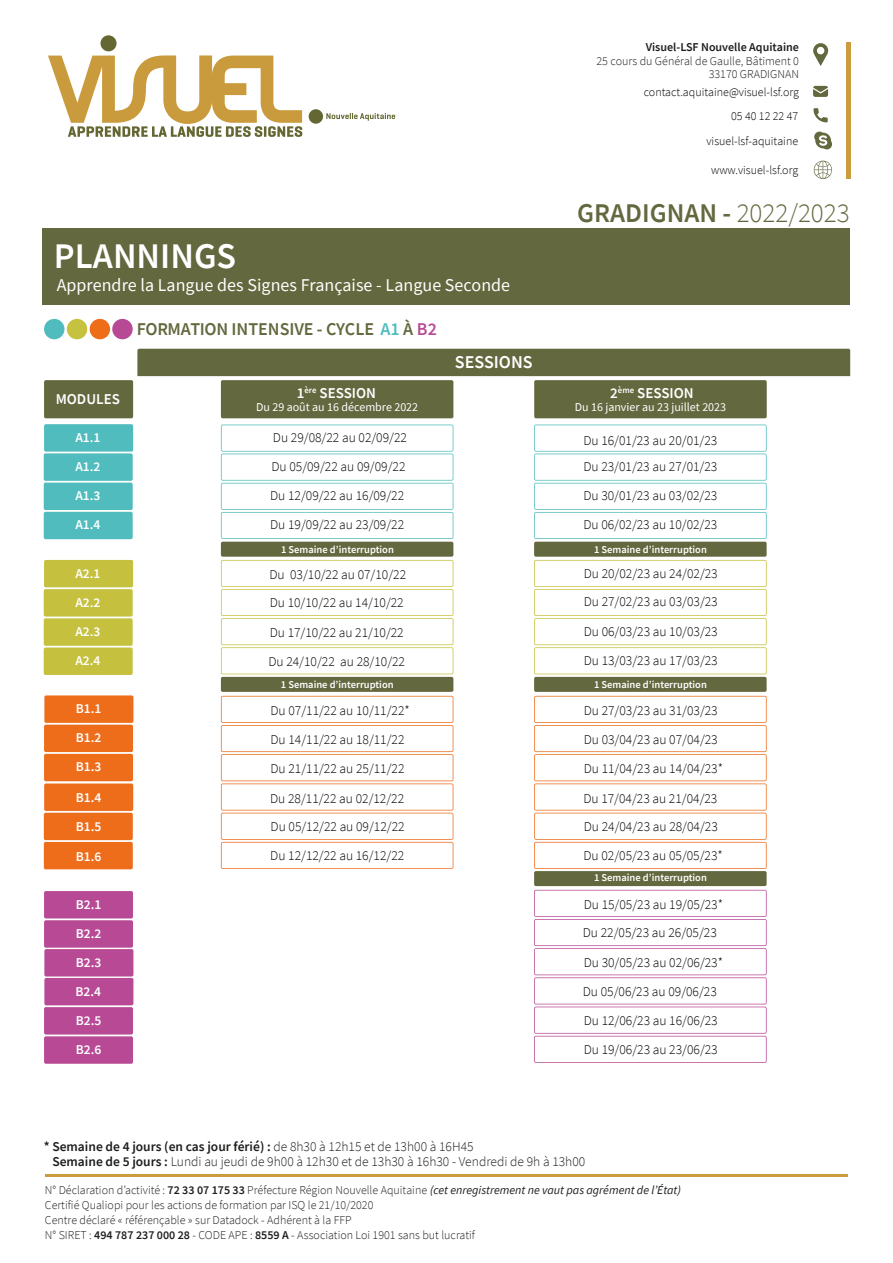
<style>
.page{position:relative;width:893px;height:1263px;background:#fff}
.page>*{position:absolute;margin:0;border:0;box-sizing:border-box;transform-origin:0 0}
.t1{font:600 36px "Source Sans Pro";color:#fff}
.t2{font:600 27px "Source Sans Pro";color:#64683e}
.t3{font:18px "Source Sans Pro";letter-spacing:.005em;color:#fff}
.t4{font:600 18px "Source Sans Pro";letter-spacing:-.005em;color:#64683e}
.t5{font:600 18px "Source Sans Pro";color:#fff}
.t6{font:600 15px "Source Sans Pro";color:#fff}
.t7{font:300 13.5px/29px "Source Sans Pro";color:#000100}
.t8{font:300 13.5px/15px "Source Sans Pro";color:#1d1d1c}
.t9{font:600 13.5px/29.2px "Source Sans Pro";color:#fff;text-align:justify}
.t10{font:300 12px/15px "Source Sans Pro";color:#1e1f1d}
.t11{font:300 12px/24.8px "Source Sans Pro";color:#000100;text-align:right}
.t12{font:12px "Source Sans Pro";color:#fff}
.t13{font:300 12px/13.4px "Source Sans Pro";color:#1d1d1c;text-align:right}
.t14{font:600 12px "Source Sans Pro";color:#1d1d1c}
.t15{font:600 10.5px "Source Sans Pro";color:#fff}
.s1{color:#50bcbd}
.s2{color:#b84a95}
.s3{font-weight:300}
.s4{font-weight:600}
.s5{font-weight:600;color:#fff}
.s6{font-weight:400;font-style:italic}
</style>
<div class="page">
<div style="left:44px;top:319px;width:20px;height:20px;background:#50bcbd;border-radius:50%"></div>
<div style="left:67px;top:319px;width:20px;height:20px;background:#c5c23f;border-radius:50%"></div>
<div style="left:90px;top:319px;width:20px;height:20px;background:#ed6d18;border-radius:50%"></div>
<div style="left:112px;top:319px;width:21px;height:20px;background:#b84a95;border-radius:50%"></div>
<div style="left:44px;top:380px;width:89px;height:38px;background:#64683e;border-radius:2px"></div>
<div style="left:137px;top:349px;width:713px;height:27px;background:#64683e"></div>
<div style="left:44px;top:424px;width:89px;height:28px;background:#50bcbd;border-radius:2px"></div>
<div style="left:44px;top:453px;width:89px;height:28px;background:#50bcbd;border-radius:2px"></div>
<div style="left:44px;top:483px;width:89px;height:27px;background:#50bcbd;border-radius:2px"></div>
<div style="left:44px;top:512px;width:89px;height:27px;background:#50bcbd;border-radius:2px"></div>
<div style="left:44px;top:560px;width:89px;height:27px;background:#c5c13e;border-radius:2px"></div>
<div style="left:44px;top:589px;width:89px;height:27px;background:#c5c13e;border-radius:2px"></div>
<div style="left:44px;top:618px;width:89px;height:28px;background:#c5c13e;border-radius:2px"></div>
<div style="left:44px;top:647px;width:89px;height:28px;background:#c5c13e;border-radius:2px"></div>
<div style="left:44px;top:695px;width:89px;height:28px;background:#ed6d1b;border-radius:2px"></div>
<div style="left:44px;top:725px;width:89px;height:27px;background:#ed6d1b;border-radius:2px"></div>
<div style="left:44px;top:754px;width:89px;height:27px;background:#ed6d1b;border-radius:2px"></div>
<div style="left:44px;top:783px;width:89px;height:28px;background:#ed6d1b;border-radius:2px"></div>
<div style="left:44px;top:813px;width:89px;height:27px;background:#ed6d1b;border-radius:2px"></div>
<div style="left:44px;top:842px;width:89px;height:27px;background:#ed6d1b;border-radius:2px"></div>
<div style="left:44px;top:949px;width:89px;height:27px;background:#b84a95;border-radius:2px"></div>
<div style="left:44px;top:891px;width:89px;height:27px;background:#b84a95;border-radius:2px"></div>
<div style="left:44px;top:920px;width:89px;height:28px;background:#b84a95;border-radius:2px"></div>
<div style="left:44px;top:978px;width:89px;height:27px;background:#b84a95;border-radius:2px"></div>
<div style="left:44px;top:1007px;width:89px;height:27px;background:#b84a95;border-radius:2px"></div>
<div style="left:44px;top:1036px;width:89px;height:28px;background:#b84a95;border-radius:2px"></div>
<div style="left:221px;top:380px;width:232px;height:38px;background:#64683e;border-radius:2px"></div>
<div style="left:221px;top:542px;width:232px;height:15px;background:#64683e;border-radius:2px"></div>
<svg style="left:221px;top:425px;width:232px;height:114px"></svg>
<svg style="left:221px;top:560px;width:232px;height:114px"></svg>
<div style="left:221px;top:677px;width:232px;height:15px;background:#64683e;border-radius:2px"></div>
<svg style="left:221px;top:696px;width:232px;height:173px"></svg>
<div style="left:534px;top:380px;width:233px;height:38px;background:#64683e;border-radius:2px"></div>
<div style="left:534px;top:542px;width:233px;height:15px;background:#64683e;border-radius:2px"></div>
<div style="left:534px;top:677px;width:233px;height:15px;background:#64683e;border-radius:2px"></div>
<div style="left:534px;top:871px;width:233px;height:15px;background:#64683e;border-radius:2px"></div>
<svg style="left:534px;top:425px;width:233px;height:114px"></svg>
<svg style="left:534px;top:560px;width:233px;height:114px"></svg>
<svg style="left:534px;top:696px;width:233px;height:173px"></svg>
<svg style="left:534px;top:890px;width:233px;height:173px"></svg>
<hr style="left:846px;top:43px;width:4px;height:136px;background:#ca9c3d">
<svg style="left:814px;top:161px;width:18px;height:18px"></svg>
<svg style="left:813px;top:86px;width:15px;height:11px"></svg>
<svg style="left:813px;top:108px;width:15px;height:14px"></svg>
<svg style="left:814px;top:132px;width:18px;height:17px"></svg>
<svg style="left:813px;top:43px;width:15px;height:23px"></svg>
<div style="left:43px;top:229px;width:807px;height:76px;background:#64683e"></div>
<div style="left:100px;top:35px;width:17px;height:16px;background:#646732;border-radius:50%"></div>
<svg style="left:48px;top:55px;width:254px;height:82px"></svg>
<div style="left:309px;top:109px;width:14px;height:15px;background:#646732;border-radius:50%"></div>
<svg style="left:326px;top:113px;width:69px;height:8px"></svg>
<hr style="left:45px;top:1174px;width:803px;height:3px;background:#ca9c3d">
<p class="t14" style="left:646px;top:39px;width:155px">Visuel-LSF Nouvelle Aquitaine</p>
<p class="t13" style="left:597px;top:54px;width:204px">25 cours du Général de Gaulle, Bâtiment 0<br>33170 GRADIGNAN</p>
<p class="t11" style="left:644px;top:79px;width:157px">contact.aquitaine@visuel-lsf.org<br>05 40 12 22 47 visuel-lsf-aquitaine</p>
<p class="t11" style="left:711px;top:157px;width:89px">www.visuel-lsf.org</p>
<h1 class="t1" style="left:54px;top:233px;width:184px">PLANNINGS</h1>
<h3 class="t3" style="left:57px;top:274px;width:455px">Apprendre la Langue des Signes Française - Langue Seconde</h3>
<h3 class="t4" style="left:137px;top:317px;width:302px">FORMATION INTENSIVE - CYCLE <span class="s1">A1</span> À <span class="s2">B2</span></h3>
<p class="t6" style="left:56px;top:389px;width:66px">MODULES</p>
<p class="t9" style="left:75px;top:422px;width:27px">A1.1<br>A1.2<br>A1.3<br>A1.4</p>
<p class="t9" style="left:75px;top:558px;width:27px">A2.1<br>A2.2<br>A2.3<br>A2.4</p>
<p class="t9" style="left:76px;top:694px;width:27px">B1.1<br>B1.2<br>B1.3</p>
<p class="t9" style="left:76px;top:783px;width:27px">B1.4<br>B1.5<br>B1.6</p>
<p class="t9" style="left:76px;top:889px;width:27px">B2.1<br>B2.2</p>
<p class="t9" style="left:76px;top:947px;width:27px">B2.3</p>
<p class="t9" style="left:75px;top:976px;width:28px">B2.4<br>B2.5<br>B2.6</p>
<p class="t6" style="left:297px;top:383px;width:81px">1<sup>ère</sup> SESSION</p>
<p class="t12" style="left:256px;top:400px;width:164px">Du 29 août au 16 décembre 2022</p>
<p class="t7" style="left:270px;top:423px;width:138px">Du 29/08/22 au 02/09/22<br>Du 05/09/22 au 09/09/22<br>Du 12/09/22 au 16/09/22<br>Du 19/09/22 au 23/09/22</p>
<p class="t15" style="left:281px;top:542px;width:114px">1 Semaine d’interruption</p>
<p class="t7" style="left:268px;top:560px;width:139px">Du 03/10/22 au 07/10/22<br>Du 10/10/22 au 14/10/22<br>Du 17/10/22 au 21/10/22<br>Du 24/10/22 au 28/10/22</p>
<p class="t7" style="left:270px;top:696px;width:141px">Du 07/11/22 au 10/11/22*<br>Du 14/11/22 au 18/11/22<br>Du 21/11/22 au 25/11/22<br>Du 28/11/22 au 02/12/22<br>Du 05/12/22 au 09/12/22<br>Du 12/12/22 au 16/12/22</p>
<p class="t15" style="left:281px;top:678px;width:114px">1 Semaine d’interruption</p>
<h3 class="t5" style="left:455px;top:350px;width:79px">SESSIONS</h3>
<h2 class="t2" style="left:577px;top:195px;width:274px">GRADIGNAN - <span class="s3">2022/2023</span></h2>
<p class="t6" style="left:610px;top:383px;width:85px">2<sup>ème</sup> SESSION</p>
<p class="t12" style="left:575px;top:399px;width:153px">Du 16 janvier au 23 juillet 2023</p>
<p class="t7" style="left:583px;top:427px;width:136px;line-height:26.2px">Du 16/01/23 au 20/01/23<br>Du 23/01/23 au 27/01/23</p>
<p class="t7" style="left:583px;top:481px;width:136px">Du 30/01/23 au 03/02/23<br>Du 06/02/23 au 10/02/23</p>
<p class="t15" style="left:594px;top:542px;width:114px">1 Semaine d’interruption</p>
<p class="t7" style="left:584px;top:559px;width:136px;text-align:justify">Du 20/02/23 au 24/02/23<br>Du 27/02/23 au 03/03/23<br>Du 06/03/23 au 10/03/23<br>Du 13/03/23 au 17/03/23</p>
<p class="t7" style="left:583px;top:696px;width:141px">Du 27/03/23 au 31/03/23<br>Du 03/04/23 au 07/04/23<br>Du 11/04/23 au 14/04/23*<br>Du 17/04/23 au 21/04/23<br>Du 24/04/23 au 28/04/23<br>Du 02/05/23 au 05/05/23*</p>
<p class="t15" style="left:594px;top:870px;width:114px">1 Semaine d’interruption</p>
<p class="t7" style="left:583px;top:890px;width:142px">Du 15/05/23 au 19/05/23*<br>Du 22/05/23 au 26/05/23<br>Du 30/05/23 au 02/06/23*<br>Du 05/06/23 au 09/06/23<br>Du 12/06/23 au 16/06/23<br>Du 19/06/23 au 23/06/23</p>
<p class="t15" style="left:594px;top:678px;width:114px">1 Semaine d’interruption</p>
<p class="t8" style="left:44px;top:1138px;width:543px"><span class="s4">* Semaine de 4 jours (en cas jour férié) :</span> de 8h30 à 12h15 et de 13h00 à 16H45<br><span class="s5">*</span> <span class="s4">Semaine de 5 jours :</span> Lundi au jeudi de 9h00 à 12h30 et de 13h30 à 16h30 - Vendredi de 9h à 13h00</p>
<p class="t10" style="left:45px;top:1182px;width:638px">N° Déclaration d’activité : <span class="s4">72 33 07 175 33</span> Préfecture Région Nouvelle Aquitaine <span class="s6">(cet enregistrement ne vaut pas agrément de l’État)<br></span>Certifié Qualiopi pour les actions de formation par ISQ le 21/10/2020<br>Centre déclaré « référençable » sur Datadock - Adhérent à la FFP<br>N° SIRET : <span class="s4">494 787 237 000 28</span> - CODE APE : <span class="s4">8559 A</span> - Association Loi 1901 sans but lucratif</p>
</div>
